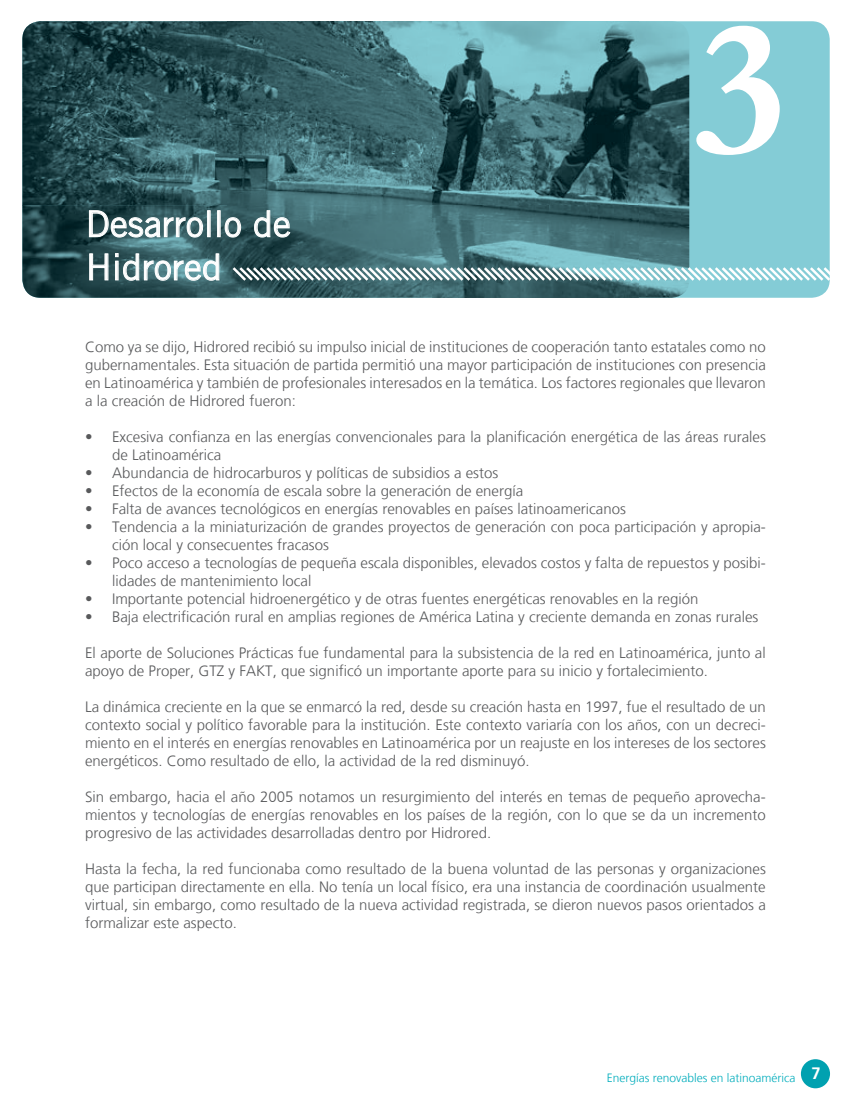
<style>
.page{position:relative;width:851px;height:1106px;background:#fff}
.page>*{position:absolute;margin:0;border:0;box-sizing:border-box;transform-origin:0 0}
.t1{font:700 196.8px "Garamond";color:#fff}
.t2{font:36px/43.2px "Trade Gothic";color:#fff}
.t3{font:300 15px/18px "Frutiger LT";color:#58595b;text-align:justify}
.t4{font:300 12px "Frutiger LT";color:#00adbc}
</style>
<div class="page">
<div style="left:800px;top:1059px;width:29px;height:29px;background:#00a1b0;border-radius:50%"></div>
<svg style="left:22px;top:21px;width:807px;height:277px;background:#629da5"></svg>
<img style="left:22px;top:21px;width:615px;height:185px">
<img style="left:637px;top:21px;width:52px;height:277px">
<img style="left:22px;top:205px;width:10px;height:91px">
<img style="left:432px;top:205px;width:206px;height:93px">
<svg style="left:232px;top:267px;width:598px;height:14px"></svg>
<svg style="left:89px;top:210px;width:114px;height:28px;background:#59777c"></svg>
<div style="left:207px;top:210px;width:3px;height:27px;border:1px solid #fff"></div>
<div style="left:217px;top:210px;width:3px;height:27px;border:1px solid #fff"></div>
<svg style="left:224px;top:217px;width:17px;height:21px"></svg>
<svg style="left:254px;top:210px;width:37px;height:28px"></svg>
<svg style="left:89px;top:253px;width:20px;height:28px"></svg>
<svg style="left:115px;top:253px;width:105px;height:28px;background:#6f9398"></svg>
<h2 class="t2" style="left:86px;top:202px;width:206px">Desarrollo de<br>Hidrored</h2>
<h1 class="t1" style="left:693px;top:-44px;width:94px">3</h1>
<p class="t3" style="left:85px;top:337px;width:682px">Como ya se dijo, Hidrored recibió su impulso inicial de instituciones de cooperación tanto estatales como no gubernamentales. Esta situación de partida permitió una mayor participación de instituciones con presencia en Latinoamérica y también de profesionales interesados en la temática. Los factores regionales que llevaron a la creación de Hidrored fueron:</p>
<p class="t3" style="left:112px;top:427px;width:655px;text-indent:-27px">• Excesiva confianza en las energías convencionales para la planificación energética de las áreas rurales de Latinoamérica</p>
<p class="t3" style="left:85px;top:463px;width:414px">• Abundancia de hidrocarburos y políticas de subsidios a estos</p>
<p class="t3" style="left:85px;top:481px;width:439px">• Efectos de la economía de escala sobre la generación de energía</p>
<p class="t3" style="left:85px;top:499px;width:542px">• Falta de avances tecnológicos en energías renovables en países latinoamericanos</p>
<p class="t3" style="left:112px;top:517px;width:655px;text-indent:-27px">• Tendencia a la miniaturización de grandes proyectos de generación con poca participación y apropia&shy;ción local y consecuentes fracasos</p>
<p class="t3" style="left:112px;top:553px;width:655px;text-indent:-27px">• Poco acceso a tecnologías de pequeña escala disponibles, elevados costos y falta de repuestos y posibi&shy;lidades de mantenimiento local</p>
<p class="t3" style="left:85px;top:589px;width:614px">• Importante potencial hidroenergético y de otras fuentes energéticas renovables en la región</p>
<p class="t3" style="left:85px;top:607px;width:674px">• Baja electrificación rural en amplias regiones de América Latina y creciente demanda en zonas rurales</p>
<p class="t3" style="left:85px;top:643px;width:682px">El aporte de Soluciones Prácticas fue fundamental para la subsistencia de la red en Latinoamérica, junto al apoyo de Proper, GTZ y FAKT, que significó un importante aporte para su inicio y fortalecimiento.</p>
<p class="t3" style="left:85px;top:697px;width:682px">La dinámica creciente en la que se enmarcó la red, desde su creación hasta en 1997, fue el resultado de un contexto social y político favorable para la institución. Este contexto variaría con los años, con un decreci&shy;miento en el interés en energías renovables en Latinoamérica por un reajuste en los intereses de los sectores energéticos. Como resultado de ello, la actividad de la red disminuyó.</p>
<p class="t3" style="left:85px;top:787px;width:682px">Sin embargo, hacia el año 2005 notamos un resurgimiento del interés en temas de pequeño aprovecha&shy;mientos y tecnologías de energías renovables en los países de la región, con lo que se da un incremento progresivo de las actividades desarrolladas dentro por Hidrored.</p>
<p class="t3" style="left:85px;top:859px;width:682px">Hasta la fecha, la red funcionaba como resultado de la buena voluntad de las personas y organizaciones que participan directamente en ella. No tenía un local físico, era una instancia de coordinación usualmente virtual, sin embargo, como resultado de la nueva actividad registrada, se dieron nuevos pasos orientados a formalizar este aspecto.</p>
<p class="t4" style="left:606px;top:1070px;width:215px">Energías renovables en latinoamérica <sup>7</sup></p>
</div>
